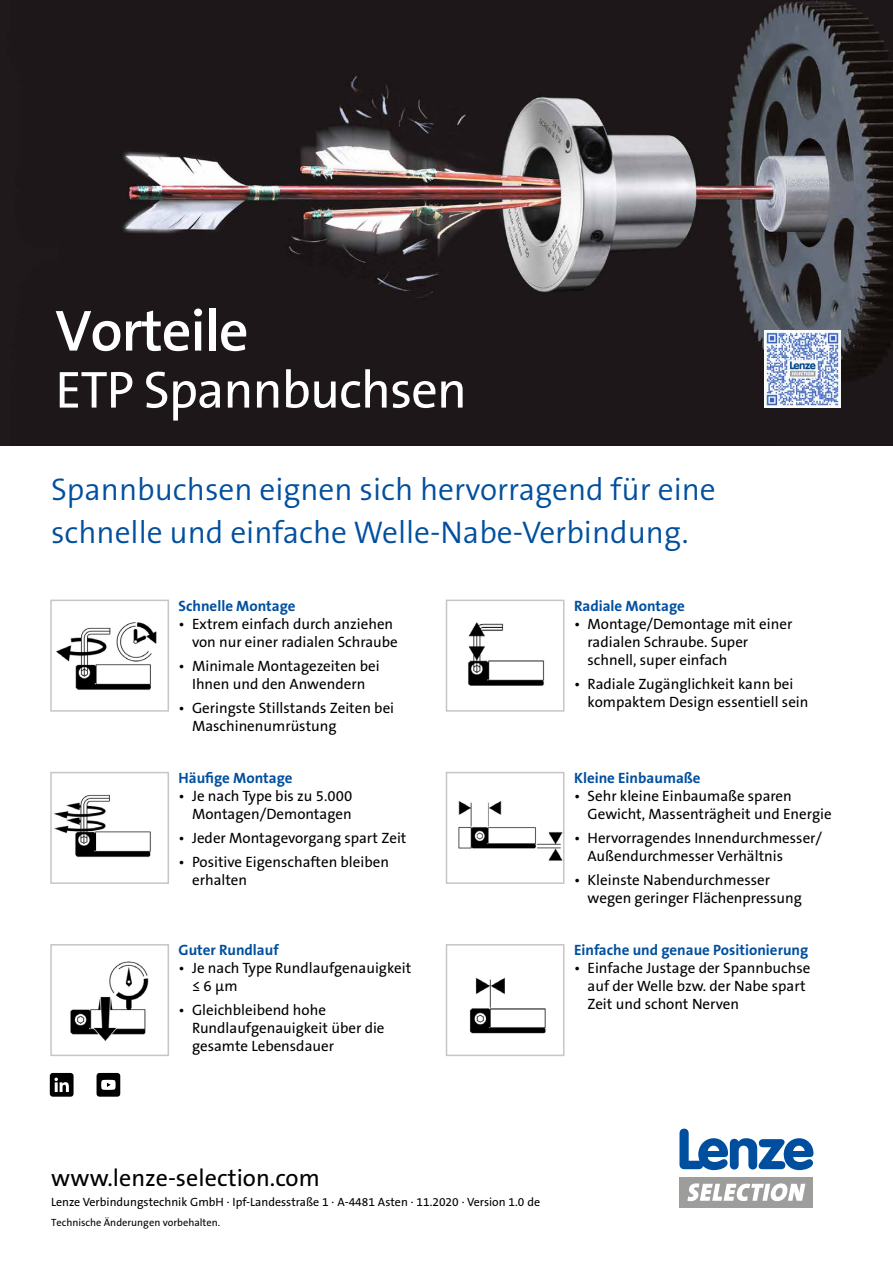
<style>
.page{position:relative;width:893px;height:1263px;background:#fff}
.page>*{position:absolute;margin:0;border:0;box-sizing:border-box;transform-origin:0 0}
.t1{font:600 58.5px "The Sans B6";letter-spacing:-.02em;color:#fff}
.t2{font:52.5px "The Sans B5 Plain";letter-spacing:-.02em;color:#fff}
.t3{font:300 31.5px/43.5px "The Sans B4";color:#004f9f}
.t4{font:24px "The Sans B5 Plain";color:#000}
.t5{font:15px/18px "The Sans B5 Plain";color:#000}
.t6{font:700 15px "The Sans B7";color:#004f9f}
.t7{font:12px "The Sans B5 Plain";color:#000}
.t8{font:10.5px "The Sans B5 Plain";color:#000}
</style>
<div class="page">
<svg style="left:679px;top:1128px;width:134px;height:42px"></svg>
<div style="left:679px;top:1177px;width:134px;height:30px;background:#9d9d9c"></div>
<svg style="left:687px;top:1183px;width:118px;height:18px"></svg>
<img style="left:0;top:0;width:893px;height:445px">
<img style="left:56px;top:622px;width:101px;height:68px">
<div style="left:50px;top:600px;width:119px;height:112px;border:2px solid #c6c6c6"></div>
<img style="left:458px;top:801px;width:103px;height:60px">
<div style="left:446px;top:772px;width:118px;height:112px;border:2px solid #c6c6c6"></div>
<img style="left:54px;top:794px;width:97px;height:63px">
<div style="left:50px;top:772px;width:119px;height:112px;border:2px solid #c6c6c6"></div>
<img style="left:70px;top:961px;width:79px;height:80px">
<div style="left:50px;top:944px;width:119px;height:112px;border:2px solid #c6c6c6"></div>
<img style="left:468px;top:622px;width:77px;height:64px">
<div style="left:446px;top:600px;width:118px;height:112px;border:2px solid #c6c6c6"></div>
<img style="left:469px;top:977px;width:77px;height:57px">
<div style="left:446px;top:944px;width:118px;height:112px;border:2px solid #c6c6c6"></div>
<svg style="left:50px;top:1073px;width:70px;height:24px"></svg>
<img style="left:764px;top:331px;width:76px;height:76px">
<h1 class="t1" style="left:55px;top:300px;width:195px">Vorteile</h1>
<h2 class="t2" style="left:55px;top:363px;width:413px">ETP Spannbuchsen</h2>
<h3 class="t3" style="left:51px;top:468px;width:666px">Spannbuchsen eignen sich hervorragend für eine schnelle und einfache Welle-Nabe-Verbindung.</h3>
<p class="t6" style="left:179px;top:598px;width:118px">Schnelle Montage</p>
<p class="t5" style="left:192px;top:615px;width:207px;text-indent:-14px">• Extrem einfach durch anziehen von nur einer radialen Schraube</p>
<p class="t5" style="left:179px;top:657px;width:203px;text-align:center">• Minimale Montagezeiten bei<br>Ihnen und den Anwendern</p>
<p class="t5" style="left:192px;top:699px;width:204px;text-indent:-14px">• Geringste Stillstands Zeiten bei<br>Maschinenumrüstung</p>
<p class="t6" style="left:179px;top:770px;width:115px">Häufige Montage</p>
<p class="t5" style="left:179px;top:787px;width:175px;text-align:right">• Je nach Type bis zu 5.000<br>Montagen/Demontagen</p>
<p class="t5" style="left:179px;top:829px;width:229px">• Jeder Montagevorgang spart Zeit</p>
<p class="t5" style="left:192px;top:853px;width:198px;text-indent:-14px">• Positive Eigenschaften bleiben erhalten</p>
<p class="t6" style="left:179px;top:942px;width:102px">Guter Rundlauf</p>
<p class="t5" style="left:192px;top:960px;width:221px;text-indent:-14px">• Je nach Type Rundlaufgenauigkeit ≤6µm</p>
<p class="t5" style="left:192px;top:1002px;width:194px;text-indent:-14px">• Gleichbleibend hohe<br>Rundlaufgenauigkeit über die gesamte Lebensdauer</p>
<p class="t6" style="left:574px;top:598px;width:112px">Radiale Montage</p>
<p class="t5" style="left:588px;top:615px;width:206px;text-indent:-14px">• Montage/Demontage mit einer radialen Schraube. Super schnell, super einfach</p>
<p class="t5" style="left:588px;top:675px;width:222px;text-indent:-14px">• Radiale Zugänglichkeit kann bei kompaktem Design essentiell sein</p>
<p class="t6" style="left:574px;top:770px;width:128px">Kleine Einbaumaße</p>
<p class="t5" style="left:588px;top:787px;width:246px;text-indent:-14px">• Sehr kleine Einbaumaße sparen<br>Gewicht, Massenträgheit und Energie</p>
<p class="t5" style="left:588px;top:829px;width:236px;text-indent:-14px">• Hervorragendes Innendurchmesser/<br>Außendurchmesser Verhältnis</p>
<p class="t5" style="left:588px;top:871px;width:216px;text-indent:-14px">• Kleinste Nabendurchmesser wegen geringer Flächenpressung</p>
<p class="t6" style="left:574px;top:942px;width:236px">Einfache und genaue Positionierung</p>
<p class="t5" style="left:588px;top:960px;width:224px;text-indent:-14px">• Einfache Justage der Spannbuchse auf der Welle bzw. der Nabe spart<br>Zeit und schont Nerven</p>
<h3 class="t4" style="left:51px;top:1166px;width:270px">www.lenze-selection.com</h3>
<p class="t7" style="left:51px;top:1195px;width:491px">Lenze Verbindungstechnik GmbH · Ipf-Landesstraße 1 · A-4481 Asten · 11.2020 · Version 1.0 de</p>
<p class="t8" style="left:51px;top:1217px;width:171px">Technische Änderungen vorbehalten.</p>
</div>
